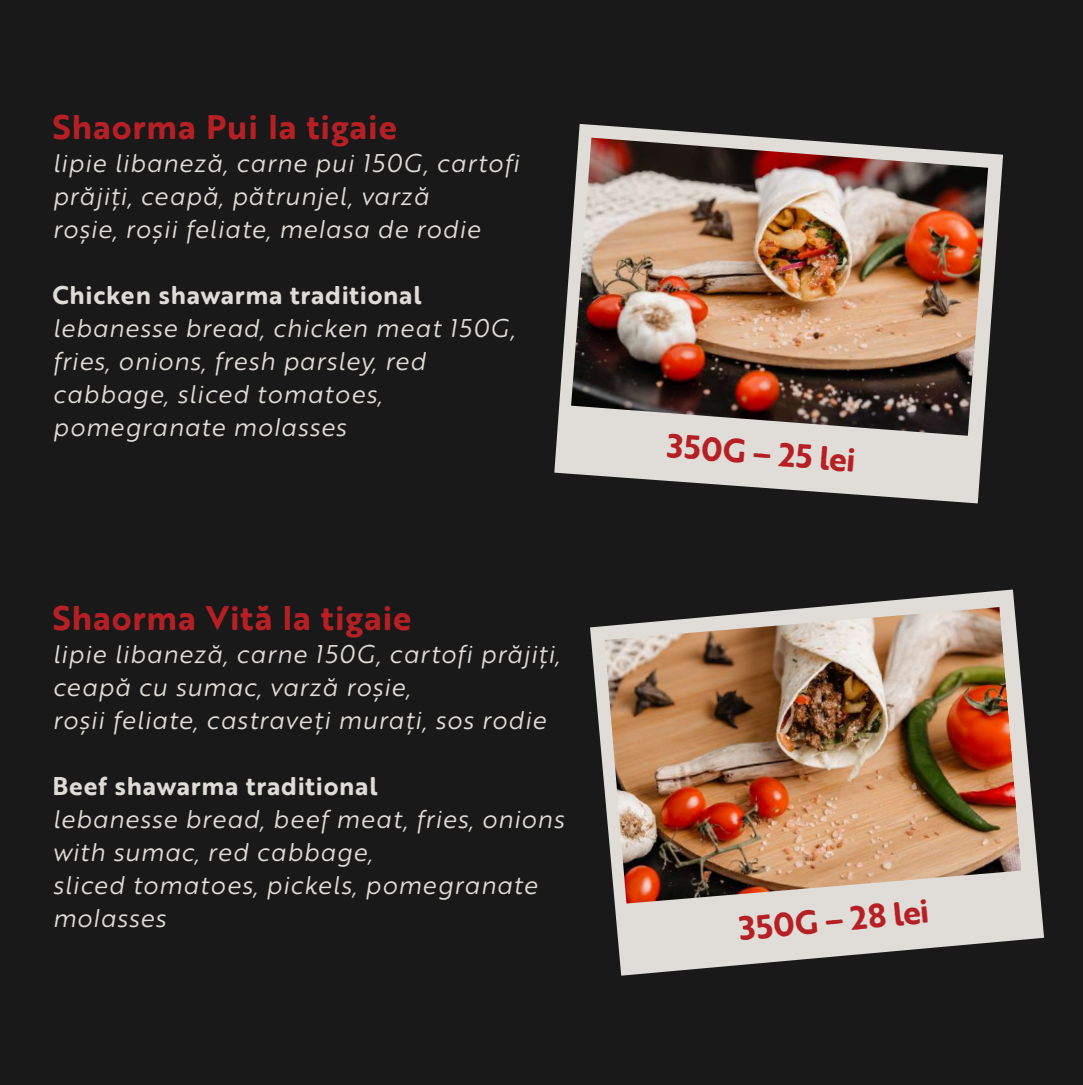
<style>
.page{position:relative;width:1083px;height:1085px;background:#fff}
.page>*{position:absolute;margin:0;border:0;box-sizing:border-box;transform-origin:0 0}
.t1{font:700 33.3px "Brother 1816 Printed";letter-spacing:.025em;color:#b62025}
.t2{font:700 32.4px "Brother 1816 Printed";color:#b62025}
.t3{font:italic 25.05px/33px "Brother 1816 Printed";letter-spacing:.025em;color:#dfdbd6}
.t4{font:700 25.05px "Brother 1816 Printed";letter-spacing:.025em;color:#dfdbd6}
</style>
<div class="page">
<div style="left:0;top:0;width:1083px;height:1084px;background:#191919"></div>
<svg style="left:590px;top:589px;width:454px;height:386px;fill:#e0dcd7"></svg>
<img style="left:604px;top:607px;width:417px;height:296px">
<svg style="left:554px;top:124px;width:449px;height:379px;fill:#e0dcd7"></svg>
<img style="left:571px;top:138px;width:417px;height:298px">
<h1 class="t1" style="left:52px;top:102px;width:346px">Shaorma Pui la tigaie</h1>
<p class="t3" style="left:52px;top:145px;width:468px">lipie libaneză, carne pui 150G, cartofi prăjiți, ceapă, pătrunjel, varză<br>roșie, roșii feliate, melasa de rodie</p>
<p class="t4" style="left:52px;top:276px;width:371px">Chicken shawarma traditional</p>
<p class="t3" style="left:52px;top:310px;width:464px">lebanesse bread, chicken meat 150G, fries, onions, fresh parsley, red cabbage, sliced tomatoes, pomegranate molasses</p>
<h1 class="t1" style="left:52px;top:593px;width:361px">Shaorma Vită la tigaie</h1>
<p class="t3" style="left:52px;top:636px;width:509px">lipie libaneză, carne 150G, cartofi prăjiți, ceapă cu sumac, varză roșie,<br>roșii feliate, castraveți murați, sos rodie</p>
<p class="t4" style="left:52px;top:767px;width:327px">Beef shawarma traditional</p>
<p class="t3" style="left:52px;top:801px;width:513px">lebanesse bread, beef meat, fries, onions with sumac, red cabbage,<br>sliced tomatoes, pickels, pomegranate molasses</p>
<p class="t2" style="left:670px;top:420px;width:190px;rotate:5deg">350G – 25 lei</p>
<p class="t2" style="left:737px;top:905px;width:192px;rotate:-6deg">350G – 28 lei</p>
</div>
